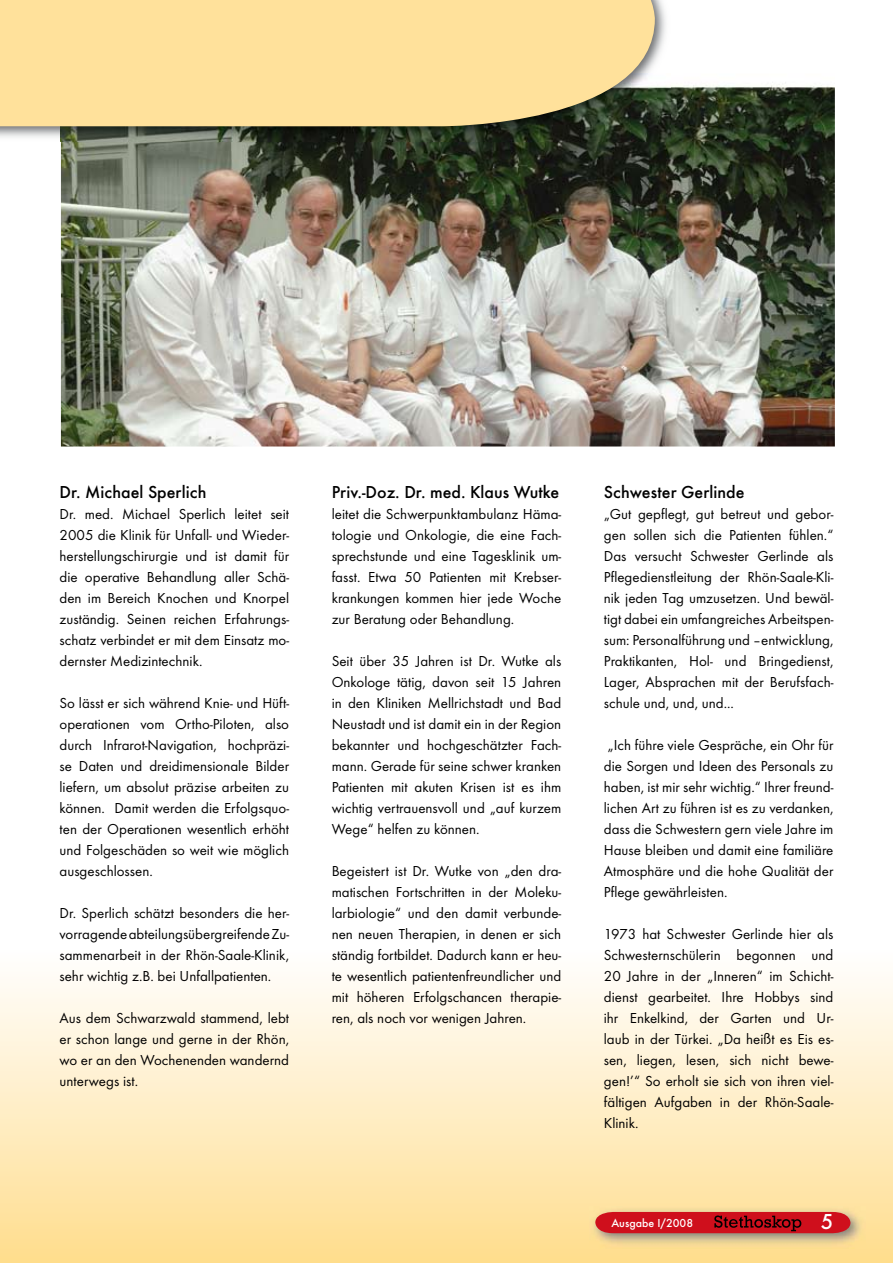
<style>
.page{position:relative;width:893px;height:1263px;background:#fff}
.page>*{position:absolute;margin:0;border:0;box-sizing:border-box;transform-origin:0 0}
.t1{font:500 22.5px "Futura T";color:#fff}
.t2{font:500 18px "Futura T";color:#000}
.t3{font:15px/21px "Futura T";color:#000;text-align:justify}
.t4{font:500 12px "Futura T";color:#fff}
</style>
<div class="page">
<img style="left:61px;top:82px;width:774px;height:364px">
<svg style="left:0;top:979px;width:893px;height:284px;background:#ffedc3"></svg>
<img style="left:590px;top:1206px;width:275px;height:43px">
<svg style="left:595px;top:1212px;width:255px;height:21px;background:#c0121d"></svg>
<img style="left:61px;top:74px;width:609px;height:68px">
<div style="left:0;top:0;width:655px;height:126px;background:#ffe19b"></div>
<p class="t2" style="left:60px;top:481px;width:148px">Dr. Michael Sperlich</p>
<p class="t3" style="left:60px;top:503px;width:231px">Dr. med. Michael Sperlich leitet seit 2005 die Klinik für Unfall- und Wieder&shy;herstellungschirurgie und ist damit für die operative Behandlung aller Schä&shy;den im Bereich Knochen und Knorpel zuständig. Seinen reichen Erfahrungs&shy;schatz verbindet er mit dem Einsatz mo&shy;dernster Medizintechnik.</p>
<p class="t3" style="left:60px;top:692px;width:231px">So lässt er sich während Knie- und Hüft&shy;operationen vom Ortho-Piloten, also durch Infrarot-Navigation, hochpräzi&shy;se Daten und dreidimensionale Bilder liefern, um absolut präzise arbeiten zu können. Damit werden die Erfolgsquo&shy;ten der Operationen wesentlich erhöht und Folgeschäden so weit wie möglich ausgeschlossen.</p>
<p class="t3" style="left:60px;top:902px;width:231px">Dr. Sperlich schätzt besonders die her&shy;vorragende abteilungsübergreifende Zu&shy;sammenarbeit in der Rhön-Saale-Klinik, sehr wichtig z.B. bei Unfallpatienten.</p>
<p class="t3" style="left:60px;top:1007px;width:231px">Aus dem Schwarzwald stammend, lebt er schon lange und gerne in der Rhön, wo er an den Wochenenden wandernd unterwegs ist.</p>
<p class="t2" style="left:332px;top:481px;width:229px">Priv.-Doz. Dr. med. Klaus Wutke</p>
<p class="t3" style="left:332px;top:503px;width:231px">leitet die Schwerpunktambulanz Häma&shy;tologie und Onkologie, die eine Fach&shy;sprechstunde und eine Tagesklinik um&shy;fasst. Etwa 50 Patienten mit Krebser&shy;krankungen kommen hier jede Woche zur Beratung oder Behandlung.</p>
<p class="t3" style="left:332px;top:650px;width:231px">Seit über 35 Jahren ist Dr. Wutke als Onkologe tätig, davon seit 15 Jahren in den Kliniken Mellrichstadt und Bad Neustadt und ist damit ein in der Region bekannter und hochgeschätzter Fach&shy;mann. Gerade für seine schwer kranken Patienten mit akuten Krisen ist es ihm wichtig vertrauensvoll und „auf kurzem Wege“ helfen zu können.</p>
<p class="t3" style="left:332px;top:860px;width:231px">Begeistert ist Dr. Wutke von „den dra&shy;matischen Fortschritten in der Moleku&shy;larbiologie“ und den damit verbunde&shy;nen neuen Therapien, in denen er sich ständig fortbildet. Dadurch kann er heu&shy;te wesentlich patientenfreundlicher und mit höheren Erfolgschancen therapie&shy;ren, als noch vor wenigen Jahren.</p>
<p class="t2" style="left:604px;top:481px;width:142px">Schwester Gerlinde</p>
<p class="t3" style="left:604px;top:503px;width:231px">„Gut gepflegt, gut betreut und gebor&shy;gen sollen sich die Patienten fühlen.“ Das versucht Schwester Gerlinde als Pflegedienstleitung der Rhön-Saale-Kli&shy;nik jeden Tag umzusetzen. Und bewäl&shy;tigt dabei ein umfangreiches Arbeitspen&shy;sum: Personalführung und –entwicklung, Praktikanten, Hol- und Bringedienst, Lager, Absprachen mit der Berufsfach&shy;schule und, und, und...</p>
<p class="t3" style="left:604px;top:734px;width:231px">„Ich führe viele Gespräche, ein Ohr für die Sorgen und Ideen des Personals zu haben, ist mir sehr wichtig.“ Ihrer freund&shy;lichen Art zu führen ist es zu verdanken, dass die Schwestern gern viele Jahre im Hause bleiben und damit eine familiäre Atmosphäre und die hohe Qualität der Pflege gewährleisten.</p>
<p class="t3" style="left:604px;top:923px;width:231px">1973 hat Schwester Gerlinde hier als Schwesternschülerin begonnen und 20 Jahre in der „Inneren“ im Schicht&shy;dienst gearbeitet. Ihre Hobbys sind ihr Enkelkind, der Garten und Ur&shy;laub in der Türkei. „Da heißt es Eis es&shy;sen, liegen, lesen, sich nicht bewe&shy;gen!’“ So erholt sie sich von ihren viel&shy;fältigen Aufgaben in der Rhön-Saale-Klinik.</p>
<p class="t4" style="left:611px;top:1215px;width:83px">Ausgabe I/2008</p>
<h1 class="t1" style="left:821px;top:1209px;width:14px">5</h1>
</div>
